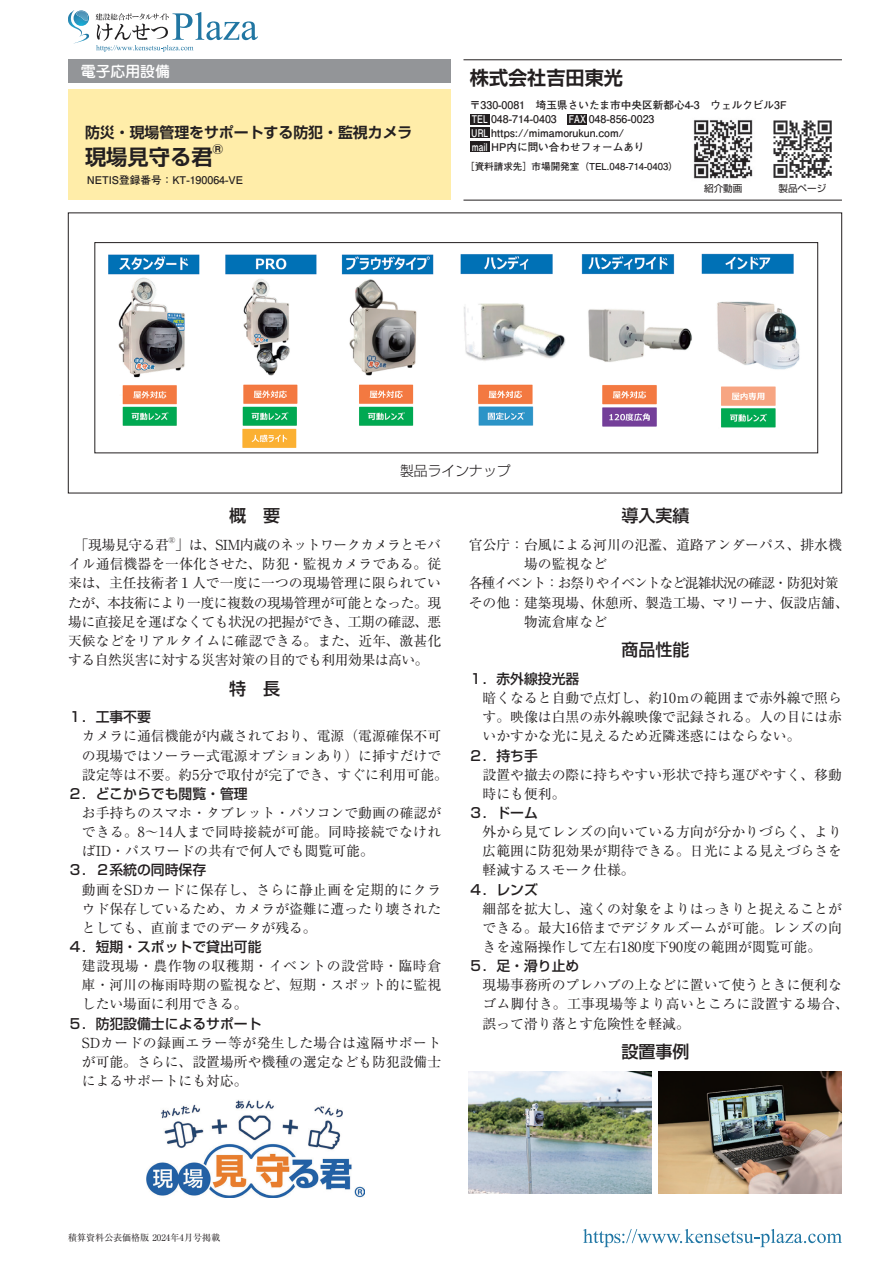
<style>
.page{position:relative;width:893px;height:1263px;background:#fff}
.page>*{position:absolute;margin:0;border:0;box-sizing:border-box;transform-origin:0 0}
.t1{font:700 21.3px "Shin Go Pr 6 De";color:#231f20}
.t2{font:700 19.2px "Shin Go Pr 6 De";color:#231f20}
.t3{font:500 16.95px "Shin Go Pr 6";color:#231f20}
.t4{font:700 14.85px "Shin Go Pr 6 De";color:#231f20}
.t5{font:500 14.85px "Jun 34 Pro";color:#fff}
.t6{font:13.8px/19.2px "Ryumin Pr 6";color:#231f20;text-align:justify}
.t7{font:500 13.8px "Shin Go Pr 6";color:#231f20}
.t8{font:13.8px "Ryumin Pr 6";letter-spacing:-.08em;color:#231f20}
.t9{font:300 13.8px "Shin Go Pr 6";color:#231f20}
.t10{font:700 12.45px "Shin Go Pr 6 De";color:#231f20}
.t11{font:700 10.65px/13.8px "Futo Go B101 Pr 6";color:#231f20}
.t12{font:700 9.6px "Futo Go B101 Pr 6";color:#231f20}
.t13{font:9.6px "Shin Go Pr 6";color:#231f20}
.t14{font:9px "Ryumin Pr 6";color:#231f20}
.t15{font:8.1px "Ryumin Pr 6";color:#231f20}
.s1{color:#fff}
</style>
<div class="page">
<hr style="left:463px;top:200px;width:379px;height:1px;background:#231f20">
<hr style="left:463px;top:60px;width:379px;height:1px;background:#231f20">
<div style="left:68px;top:60px;width:383px;height:23px;background:#939598"></div>
<div style="left:68px;top:89px;width:383px;height:111px;background:#ffeda9"></div>
<img style="left:108px;top:253px;width:692px;height:195px">
<div style="left:95px;top:242px;width:723px;height:211px;border:1px solid #231f20"></div>
<div style="left:470px;top:114px;width:20px;height:10px;background:#231f20"></div>
<div style="left:567px;top:114px;width:20px;height:10px;background:#231f20"></div>
<div style="left:470px;top:128px;width:20px;height:10px;background:#231f20"></div>
<div style="left:470px;top:141px;width:20px;height:11px;background:#231f20"></div>
<img style="left:773px;top:120px;width:59px;height:58px">
<img style="left:693px;top:120px;width:60px;height:59px">
<img style="left:469px;top:1071px;width:183px;height:123px">
<img style="left:659px;top:1071px;width:183px;height:123px">
<img style="left:146px;top:1100px;width:218px;height:98px">
<svg style="left:583px;top:1229px;width:259px;height:18px"></svg>
<img style="left:83px;top:10px;width:6px;height:16px">
<img style="left:83px;top:11px;width:6px;height:10px">
<img style="left:68px;top:10px;width:15px;height:23px">
<img style="left:75px;top:33px;width:15px;height:10px">
<svg style="left:95px;top:12px;width:163px;height:40px"></svg>
<p class="t5" style="left:81px;top:59px;width:91px">電子応用設備</p>
<p class="t4" style="left:85px;top:120px;width:329px">防災・現場管理をサポートする防犯・監視カメラ</p>
<h1 class="t1" style="left:85px;top:139px;width:129px">現場見守る君</h1>
<p class="t10" style="left:213px;top:139px;width:12px">®</p>
<p class="t11" style="left:87px;top:173px;width:158px">NETIS登録番号：KT-190064-VE</p>
<h2 class="t2" style="left:470px;top:62px;width:155px">株式会社吉田東光</h2>
<p class="t11" style="left:470px;top:98px;width:318px">〒330-0081　埼玉県さいたま市中央区新都心4-3　ウェルクビル3F <span class="s1">TEL</span> 048-714-0403　<span class="s1">FAX</span> 048-856-0023<br><span class="s1">URL</span> https://mimamorukun.com/<br><span class="s1">mail</span> HP内に問い合わせフォームあり</p>
<p class="t12" style="left:465px;top:159px;width:215px">［資料請求先］市場開発室（TEL.048-714-0403）</p>
<p class="t13" style="left:704px;top:181px;width:40px">紹介動画</p>
<p class="t13" style="left:778px;top:181px;width:49px">製品ページ</p>
<p class="t9" style="left:400px;top:459px;width:112px">製品ラインナップ</p>
<p class="t3" style="left:229px;top:502px;width:53px">概　要</p>
<p class="t6" style="left:75px;top:535px;width:96px">「現場見守る君</p>
<p class="t15" style="left:169px;top:534px;width:9px">®</p>
<p class="t6" style="left:68px;top:535px;width:375px;text-indent:107px">」は、SIM内蔵のネットワークカメラとモバイル通信機器を一体化させた、防犯・監視カメラである。従来は、主任技術者１人で一度に一つの現場管理に限られていたが、本技術により一度に複数の現場管理が可能となった。現場に直接足を運ばなくても状況の把握ができ、工期の確認、悪天候などをリアルタイムに確認できる。また、近年、激甚化する自然災害に対する災害対策の目的でも利用効果は高い。</p>
<p class="t3" style="left:229px;top:674px;width:53px">特　長</p>
<p class="t7" style="left:68px;top:706px;width:84px">１．工事不要</p>
<p class="t6" style="left:82px;top:726px;width:368px;text-align:left">カメラに通信機能が内蔵されており、電源（電源確保不可の現場ではソーラー式電源オプションあり）に挿すだけで設定等は不要。約5分で取付が完了でき、すぐに利用可能。</p>
<p class="t7" style="left:68px;top:782px;width:181px">２．どこからでも閲覧・管理</p>
<p class="t6" style="left:82px;top:802px;width:361px">お手持ちのスマホ・タブレット・パソコンで動画の確認ができる。8～14人まで同時接続が可能。同時接続でなければID・パスワードの共有で何人でも閲覧可能。</p>
<p class="t7" style="left:68px;top:859px;width:140px">３．２系統の同時保存</p>
<p class="t6" style="left:82px;top:879px;width:361px">動画をSDカードに保存し、さらに静止画を定期的にクラウド保存しているため、カメラが盗難に遭ったり壊されたとしても、直前までのデータが残る。</p>
<p class="t7" style="left:68px;top:935px;width:195px">４．短期・スポットで貸出可能</p>
<p class="t6" style="left:82px;top:956px;width:361px">建設現場・農作物の収穫期・イベントの設営時・臨時倉庫・河川の梅雨時期の監視など、短期・スポット的に監視したい場面に利用できる。</p>
<p class="t7" style="left:68px;top:1012px;width:195px">５．防犯設備士によるサポート</p>
<p class="t6" style="left:82px;top:1032px;width:361px">SDカードの録画エラー等が発生した場合は遠隔サポートが可能。さらに、設置場所や機種の選定なども防犯設備士によるサポートにも対応。</p>
<p class="t3" style="left:621px;top:502px;width:70px">導入実績</p>
<p class="t6" style="left:469px;top:535px;width:375px">官公庁：台風による河川の氾濫、道路アンダーパス、排水機</p>
<p class="t6" style="left:483px;top:554px;width:126px">　　　場の監視など</p>
<p class="t8" style="left:469px;top:572px;width:371px">各種イベント：お祭りやイベントなど混雑状況の確認・防犯対策</p>
<p class="t6" style="left:469px;top:592px;width:382px">その他：建築現場、休憩所、製造工場、マリーナ、仮設店舗、</p>
<p class="t6" style="left:469px;top:611px;width:140px">　　　　物流倉庫など</p>
<p class="t3" style="left:621px;top:636px;width:70px">商品性能</p>
<p class="t7" style="left:469px;top:667px;width:112px">１．赤外線投光器</p>
<p class="t6" style="left:483px;top:688px;width:361px">暗くなると自動で点灯し、約10ｍの範囲まで赤外線で照らす。映像は白黒の赤外線映像で記録される。人の目には赤いかすかな光に見えるため近隣迷惑にはならない。</p>
<p class="t7" style="left:469px;top:744px;width:71px">２．持ち手</p>
<p class="t6" style="left:483px;top:764px;width:361px">設置や撤去の際に持ちやすい形状で持ち運びやすく、移動時にも便利。</p>
<p class="t7" style="left:469px;top:801px;width:71px">３．ドーム</p>
<p class="t6" style="left:483px;top:822px;width:361px">外から見てレンズの向いている方向が分かりづらく、より広範囲に防犯効果が期待できる。日光による見えづらさを軽減するスモーク仕様。</p>
<p class="t7" style="left:469px;top:878px;width:71px">４．レンズ</p>
<p class="t6" style="left:483px;top:898px;width:361px">細部を拡大し、遠くの対象をよりはっきりと捉えることができる。最大16倍までデジタルズームが可能。レンズの向きを遠隔操作して左右180度下90度の範囲が閲覧可能。</p>
<p class="t7" style="left:469px;top:954px;width:112px">５．足・滑り止め</p>
<p class="t6" style="left:483px;top:975px;width:368px;text-align:left">現場事務所のプレハブの上などに置いて使うときに便利なゴム脚付き。工事現場等より高いところに設置する場合、誤って滑り落とす危険性を軽減。</p>
<p class="t3" style="left:621px;top:1038px;width:70px">設置事例</p>
<p class="t14" style="left:68px;top:1230px;width:154px">積算資料公表価格版 2024年4月号掲載</p>
<p class="t14" style="left:68px;top:1230px;width:140px">2023年度 建設資材・工法 鑑掲載</p>
</div>
